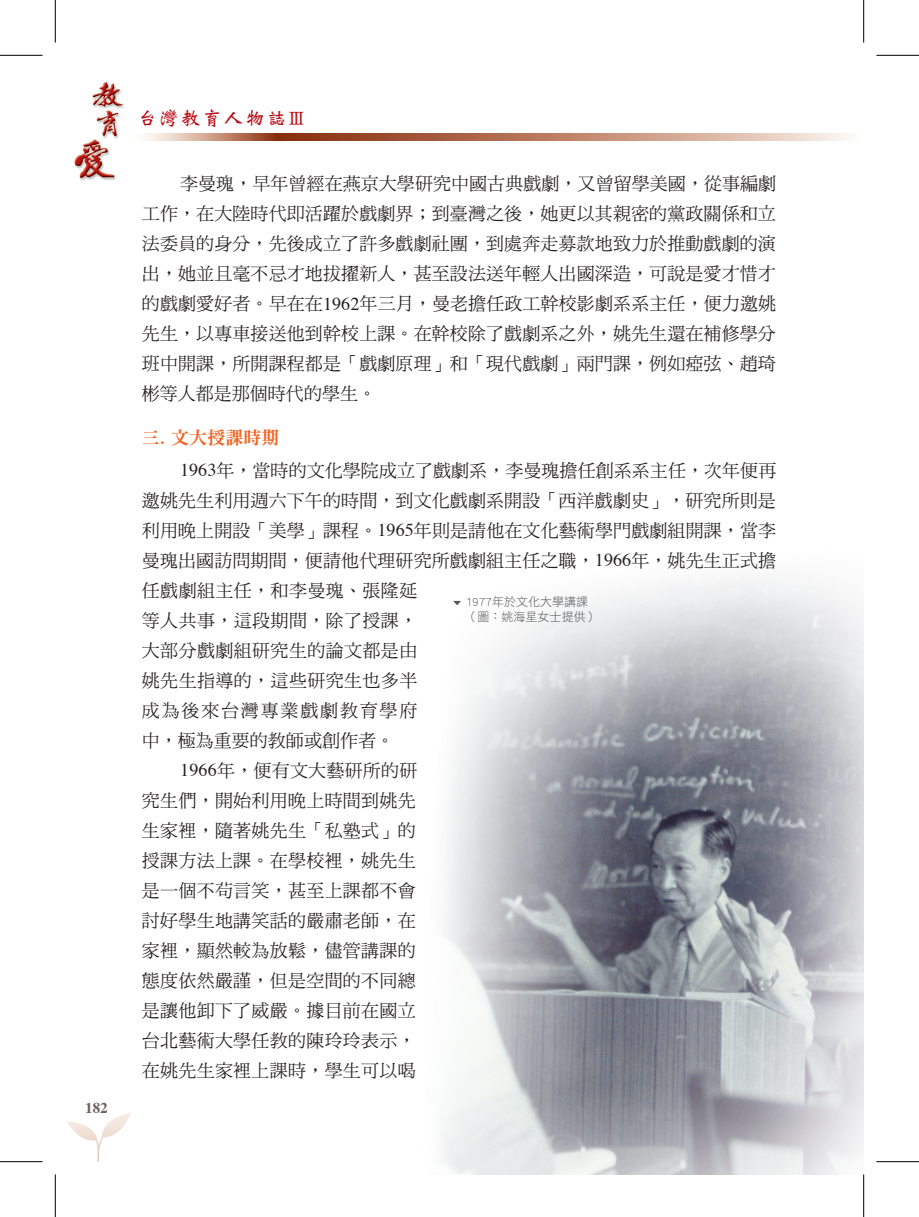
<style>
.page{position:relative;width:919px;height:1217px;background:#fff}
.page>*{position:absolute;margin:0;border:0;box-sizing:border-box;transform-origin:0 0}
.t1{font:19.5px "DF Wei Bei Std W7";letter-spacing:.1em;color:#bb1018}
.t2{font:18px/30px "DF Ming Std W5";letter-spacing:.015em;color:#231f20;text-align:justify}
.t3{font:18px "DF Ming Std W5";letter-spacing:.1em;color:#231f20}
.t4{font:18px "DF Ming Std W9";color:#f36421}
.t5{font:700 15px "Times";color:#6c625f}
.t6{font:12px/15px "DF Hei Std W3";color:#57585a}
.s1{font-size:19.65px}
.s2{font-family:"Times"}
</style>
<div class="page">
<svg style="left:147px;top:134px;width:701px;height:6px;background:#c08a73"></svg>
<img style="left:74px;top:81px;width:50px;height:100px">
<svg style="left:67px;top:1113px;width:64px;height:48px"></svg>
<img style="left:443px;top:579px;width:420px;height:595px">
<svg style="left:453px;top:600px;width:8px;height:5px"></svg>
<hr style="left:0;top:55px;width:43px;height:1px;background:#000">
<hr style="left:876px;top:55px;width:42px;height:1px;background:#000">
<hr style="left:0;top:1161px;width:43px;height:1px;background:#000">
<hr style="left:876px;top:1161px;width:42px;height:1px;background:#000">
<hr style="left:55px;top:0;width:1px;height:43px;background:#000">
<hr style="left:55px;top:1174px;width:1px;height:42px;background:#000">
<hr style="left:863px;top:0;width:1px;height:43px;background:#000">
<hr style="left:863px;top:1174px;width:1px;height:42px;background:#000">
<p class="t5" style="left:85px;top:1093px;width:24px">182</p>
<p class="t1" style="left:138px;top:108px;width:168px">台灣教育人物誌<span class="s1">Ⅲ</span></p>
<p class="t2" style="left:142px;top:168px;width:635px;text-indent:38px">李曼瑰，早年曾經在燕京大學研究中國古典戲劇，又曾留學美國，從事編劇工作，在大陸時代即活躍於戲劇界；到臺灣之後，她更以其親密的黨政關係和立法委員的身分，先後成立了許多戲劇社團，到處奔走募款地致力於推動戲劇的演出，她並且毫不忌才地拔擢新人，甚至設法送年輕人出國深造，可說是愛才惜才的戲劇愛好者。早在在<span class="s2">1962</span>年三月，曼老擔任政工幹校影劇系系主任，便力邀姚先生，以專車接送他到幹校上課。在幹校除了戲劇系之外，姚先生還在補修學分班中開課，所開課程都是「戲劇原理」和「現代戲劇」兩門課，例如瘂弦、趙琦彬等人都是那個時代的學生。</p>
<p class="t4" style="left:142px;top:427px;width:139px">三. 文大授課時期</p>
<p class="t2" style="left:180px;top:455px;width:597px"><span class="s2">1963</span>年，當時的文化學院成立了戲劇系，李曼瑰擔任創系系主任，次年便再</p>
<p class="t2" style="left:142px;top:485px;width:635px">邀姚先生利用週六下午的時間，到文化戲劇系開設「西洋戲劇史」，研究所則是</p>
<p class="t2" style="left:142px;top:515px;width:635px">利用晚上開設「美學」課程。<span class="s2">1965</span>年則是請他在文化藝術學門戲劇組開課，當李</p>
<p class="t2" style="left:142px;top:545px;width:635px">曼瑰出國訪問期間，便請他代理研究所戲劇組主任之職，<span class="s2">1966</span>年，姚先生正式擔</p>
<p class="t2" style="left:142px;top:575px;width:277px">任戲劇組主任，和李曼瑰、張隆延</p>
<p class="t2" style="left:142px;top:605px;width:277px">等人共事，這段期間，除了授課，</p>
<p class="t2" style="left:142px;top:635px;width:277px">大部分戲劇組研究生的論文都是由</p>
<p class="t2" style="left:142px;top:665px;width:277px">姚先生指導的，這些研究生也多半</p>
<p class="t3" style="left:142px;top:700px;width:277px">成為後來台灣專業戲劇教育學府</p>
<p class="t2" style="left:142px;top:725px;width:254px">中，極為重要的教師或創作者。</p>
<p class="t2" style="left:180px;top:755px;width:239px"><span class="s2">1966</span>年，便有文大藝研所的研</p>
<p class="t2" style="left:142px;top:785px;width:275px">究生們，開始利用晚上時間到姚先</p>
<p class="t2" style="left:142px;top:815px;width:275px">生家裡，隨著姚先生「私塾式」的</p>
<p class="t2" style="left:142px;top:845px;width:275px">授課方法上課。在學校裡，姚先生</p>
<p class="t2" style="left:142px;top:875px;width:275px">是一個不茍言笑，甚至上課都不會</p>
<p class="t2" style="left:142px;top:905px;width:275px">討好學生地講笑話的嚴肅老師，在</p>
<p class="t2" style="left:142px;top:935px;width:275px">家裡，顯然較為放鬆，儘管講課的</p>
<p class="t2" style="left:142px;top:965px;width:275px">態度依然嚴謹，但是空間的不同總</p>
<p class="t2" style="left:142px;top:995px;width:275px">是讓他卸下了威嚴。據目前在國立</p>
<p class="t2" style="left:142px;top:1025px;width:275px">台北藝術大學任教的陳玲玲表示，</p>
<p class="t2" style="left:142px;top:1055px;width:275px">在姚先生家裡上課時，學生可以喝</p>
<p class="t6" style="left:465px;top:594px;width:133px">1977年於文化大學講課（圖：姚海星女士提供）</p>
</div>
